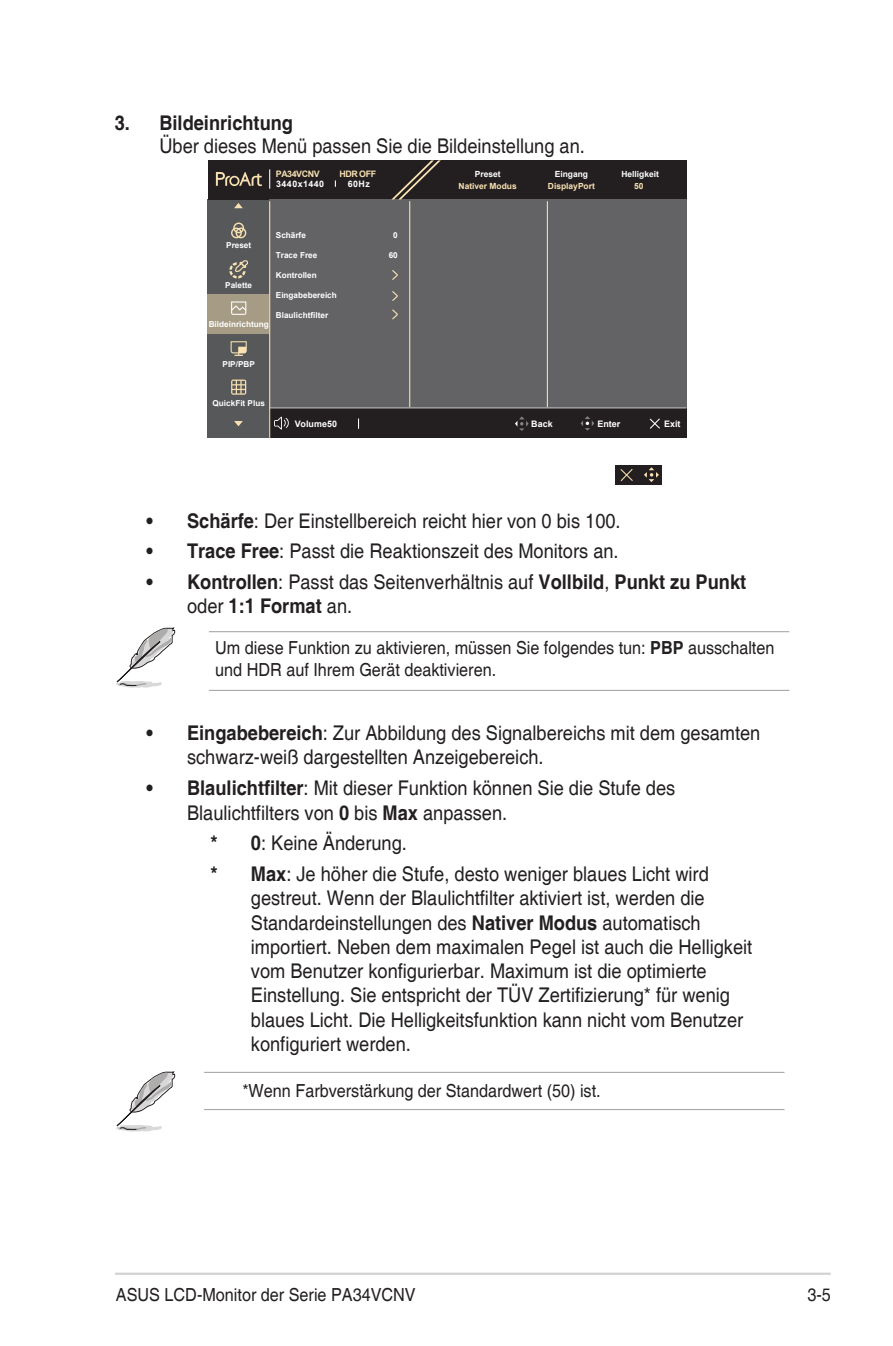
<style>
.page{position:relative;width:893px;height:1346px;background:#fff}
.page>*{position:absolute;margin:0;border:0;box-sizing:border-box;transform-origin:0 0}
.List{font:20.25px/24.3px "Helvetica";color:#231f20;scale:.9 1}
.t1{font:700 20.25px/24.3px "Helvetica";color:#231f20;scale:.9 1}
.Message_List{font:18px/21.6px "Helvetica";color:#231f20;scale:.9 1}
.t2{font:700 9px "Arial";color:#fff}
.t3{font:700 8.78px "Arial";letter-spacing:-.05em;color:#f6e0b2}
.t4{font:700 8.78px "Arial";letter-spacing:.05em;color:#fff}
.t5{font:700 8.55px/11.9px "Arial";color:#fae3b3;text-align:center}
.t6{font:700 8.55px/11.9px "Arial";color:#fff;text-align:center}
.t7{font:700 8.1px "Arial";color:#fff}
.s1{color:#fff}
.s2{color:#fae3b3}
.s3{font-weight:700}
.s4{font-weight:400}
</style>
<div class="page">
<hr style="left:115px;top:1272px;width:716px;height:3px;background:#d1d2d4">
<hr style="left:204px;top:1072px;width:580px;height:1px;background:#a8a9ad">
<hr style="left:204px;top:1109px;width:580px;height:1px;background:#a8a9ad">
<div style="left:616px;top:465px;width:46px;height:19px;background:#231f20"></div>
<svg style="left:620px;top:469px;width:13px;height:12px"></svg>
<svg style="left:644px;top:467px;width:15px;height:15px"></svg>
<div style="left:208px;top:200px;width:62px;height:238px;background:#57585a"></div>
<div style="left:208px;top:160px;width:478px;height:40px;background:#231f20"></div>
<div style="left:269px;top:408px;width:417px;height:30px;background:#231f20"></div>
<div style="left:269px;top:200px;width:417px;height:208px;background:#636366"></div>
<svg style="left:392px;top:160px;width:49px;height:39px"></svg>
<svg style="left:269px;top:169px;width:1px;height:20px"></svg>
<hr style="left:409px;top:201px;width:1px;height:206px;background:#fae3b3">
<hr style="left:547px;top:201px;width:1px;height:206px;background:#fae3b3">
<hr style="left:269px;top:407px;width:417px;height:1px;background:#bcbdc0">
<svg style="left:274px;top:417px;width:15px;height:12px"></svg>
<svg style="left:216px;top:172px;width:46px;height:14px"></svg>
<hr style="left:269px;top:201px;width:1px;height:237px;background:#fae3b3">
<svg style="left:392px;top:309px;width:6px;height:10px"></svg>
<svg style="left:392px;top:291px;width:6px;height:10px"></svg>
<svg style="left:392px;top:270px;width:6px;height:10px"></svg>
<div style="left:208px;top:294px;width:61px;height:39px;background:#a69b85"></div>
<svg style="left:229px;top:260px;width:19px;height:18px"></svg>
<svg style="left:649px;top:418px;width:11px;height:11px"></svg>
<svg style="left:515px;top:416px;width:14px;height:15px"></svg>
<svg style="left:581px;top:416px;width:13px;height:15px"></svg>
<svg style="left:231px;top:222px;width:15px;height:16px"></svg>
<svg style="left:231px;top:301px;width:15px;height:14px"></svg>
<svg style="left:234px;top:421px;width:9px;height:5px"></svg>
<svg style="left:234px;top:203px;width:9px;height:5px"></svg>
<svg style="left:231px;top:379px;width:15px;height:16px"></svg>
<svg style="left:231px;top:341px;width:16px;height:15px"></svg>
<hr style="left:209px;top:631px;width:580px;height:1px;background:#a8a9ad">
<hr style="left:209px;top:690px;width:580px;height:1px;background:#a8a9ad">
<svg style="left:116px;top:627px;width:59px;height:61px"></svg>
<svg style="left:116px;top:1071px;width:59px;height:61px"></svg>
<p class="t1" style="left:115px;top:111px;width:200px">3. Bildeinrichtung</p>
<p class="List" style="left:159px;top:135px;width:474px">Über dieses Menü passen Sie die Bildeinstellung an.</p>
<p class="t5" style="left:459px;top:168px;width:60px"><span class="s1">Preset<br></span>Nativer Modus</p>
<p class="t5" style="left:548px;top:168px;width:48px"><span class="s1">Eingang<br></span>DisplayPort</p>
<p class="t6" style="left:621px;top:168px;width:39px">Helligkeit<br><span class="s2">50</span></p>
<p class="t3" style="left:276px;top:168px;width:45px">PA34VCNV</p>
<p class="t3" style="left:339px;top:168px;width:38px">HDR OFF</p>
<p class="t4" style="left:276px;top:178px;width:49px">3440x1440</p>
<p class="t4" style="left:348px;top:178px;width:24px">60Hz</p>
<p class="t7" style="left:276px;top:230px;width:32px">Schärfe</p>
<p class="t7" style="left:276px;top:250px;width:43px">Trace Free</p>
<p class="t7" style="left:276px;top:269px;width:42px">Kontrollen</p>
<p class="t7" style="left:276px;top:289px;width:62px">Eingabebereich</p>
<p class="t7" style="left:276px;top:309px;width:54px">Blaulichtfilter</p>
<p class="t7" style="left:226px;top:240px;width:27px">Preset</p>
<p class="t7" style="left:225px;top:279px;width:28px">Palette</p>
<p class="t7" style="left:209px;top:318px;width:62px">Bildeinrichtung</p>
<p class="t7" style="left:223px;top:358px;width:34px">PIP/PBP</p>
<p class="t7" style="left:213px;top:397px;width:54px">QuickFit Plus</p>
<p class="t7" style="left:393px;top:230px;width:6px">0</p>
<p class="t7" style="left:389px;top:250px;width:11px">60</p>
<p class="t2" style="left:295px;top:418px;width:44px">Volume50</p>
<p class="t2" style="left:531px;top:418px;width:23px">Back</p>
<p class="t2" style="left:597px;top:418px;width:24px">Enter</p>
<p class="t2" style="left:664px;top:418px;width:18px">Exit</p>
<p class="List" style="left:147px;top:509px;width:528px"><span class="s3">• Schärfe</span>: Der Einstellbereich reicht hier von 0 bis 100.</p>
<p class="List" style="left:147px;top:540px;width:526px"><span class="s3">• Trace Free</span>: Passt die Reaktionszeit des Monitors an.</p>
<p class="t1" style="left:187px;top:571px;width:623px;text-indent:-40px">• Kontrollen<span class="s4">: Passt das Seitenverhältnis auf</span> Vollbild<span class="s4">,</span> Punkt zu Punkt <span class="s4">oder</span> 1:1 Format <span class="s4">an.</span></p>
<p class="Message_List" style="left:215px;top:638px;width:623px">Um diese Funktion zu aktivieren, müssen Sie folgendes tun: <span class="s3">PBP</span> ausschalten und HDR auf Ihrem Gerät deaktivieren.</p>
<p class="List" style="left:187px;top:722px;width:638px;text-indent:-40px"><span class="s3">• Eingabebereich</span>: Zur Abbildung des Signalbereichs mit dem gesamten schwarz-weiß dargestellten Anzeigebereich.</p>
<p class="List" style="left:187px;top:777px;width:544px;text-indent:-40px"><span class="s3">• Blaulichtfilter</span>: Mit dieser Funktion können Sie die Stufe des<br>Blaulichtfilters von <span class="s3">0</span> bis <span class="s3">Max</span> anpassen.</p>
<p class="List" style="left:210px;top:832px;width:220px"><span class="s3">* 0</span>: Keine Änderung.</p>
<p class="List" style="left:251px;top:862px;width:559px;text-indent:-40px"><span class="s3">* Max</span>: Je höher die Stufe, desto weniger blaues Licht wird gestreut. Wenn der Blaulichtfilter aktiviert ist, werden die Standardeinstellungen des <span class="s3">Nativer Modus</span> automatisch importiert. Neben dem maximalen Pegel ist auch die Helligkeit vom Benutzer konfigurierbar. Maximum ist die optimierte Einstellung. Sie entspricht der TÜV Zertifizierung* für wenig blaues Licht. Die Helligkeitsfunktion kann nicht vom Benutzer konfiguriert werden.</p>
<p class="Message_List" style="left:242px;top:1081px;width:400px">*Wenn Farbverstärkung der Standardwert (50) ist.</p>
<p class="Message_List" style="left:116px;top:1284px;width:335px">ASUS LCD-Monitor der Serie PA34VCNV</p>
<p class="Message_List" style="left:807px;top:1284px;width:28px">3-5</p>
</div>
